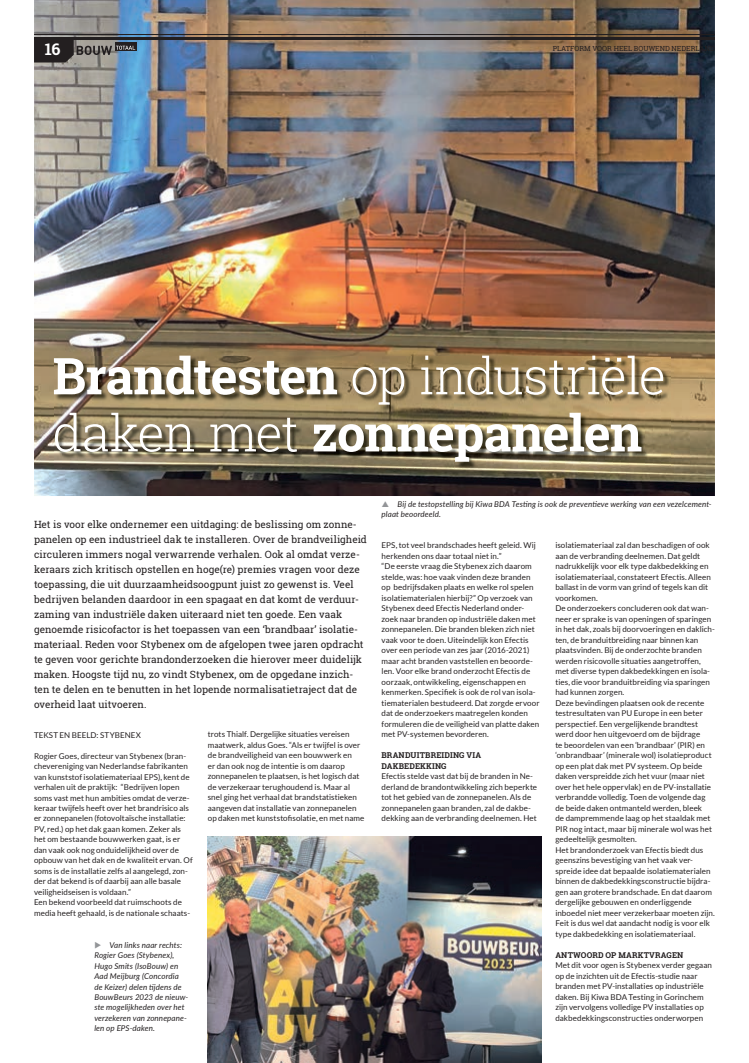
<style>
.page{position:relative;width:749px;height:1063px;background:#fff}
.page>*{position:absolute;margin:0;border:0;box-sizing:border-box;transform-origin:0 0}
.t1{font:700 50.8px/57.1px "Roboto Slab";letter-spacing:-.02em;color:#fff}
.t2{font:700 16px "Roboto Slab";color:#fff}
.t3{font:10px/15px "Roboto Slab";letter-spacing:.005em;color:#231f20}
.t4{font:8px/10.5px "Lato";letter-spacing:.005em;color:#231f20}
.t5{font:italic 8px/10.5px "Lato";letter-spacing:.015em;color:#231f20}
.t6{font:700 8px/10.5px "Roboto Slab";letter-spacing:.02em;color:#231f20}
.t7{font:7px "Roboto Slab";color:#231f20}
.s1{font-weight:300}
.s2{color:#939598}
</style>
<div class="page">
<img style="left:34px;top:0;width:680px;height:496px">
<hr style="left:34px;top:34px;width:680px;height:1px;background:#231f20">
<hr style="left:34px;top:37px;width:680px;height:3px;background:#231f20">
<div style="left:115px;top:42px;width:21px;height:9px;background:#231f20"></div>
<svg style="left:34px;top:40px;width:101px;height:23px;background:#595d60"></svg>
<img style="left:55px;top:356px;width:615px;height:113px">
<img style="left:208px;top:837px;width:333px;height:226px">
<h2 class="t2" style="left:45px;top:38px;width:17px">16</h2>
<p class="t7" style="left:552px;top:44px;width:164px">PLATFORM VOOR HEEL BOUWEND NEDERLAND</p>
<h1 class="t1" style="left:52px;top:347px;width:614px">Brandtesten <span class="s1">op industriële daken met</span> zonnepanelen</h1>
<p class="t5" style="left:381px;top:498px;width:331px;text-indent:16px">Bij de testopstelling bij Kiwa BDA Testing is ook de preventieve werking van een vezelcement&shy;plaat beoordeeld.</p>
<p class="t3" style="left:34px;top:516px;width:334px">Het is voor elke ondernemer een uitdaging: de beslissing om zonne&shy;panelen op een industrieel dak te installeren. Over de brandveiligheid circuleren immers nogal verwarrende verhalen. Ook al omdat verze&shy;keraars zich kritisch opstellen en hoge(re) premies vragen voor deze toepassing, die uit duurzaamheidsoogpunt juist zo gewenst is. Veel bedrijven belanden daardoor in een spagaat en dat komt de verduur&shy;zaming van industriële daken uiteraard niet ten goede. Een vaak genoemde risicofactor is het toepassen van een ‘brandbaar’ isolatie&shy;materiaal. Reden voor Stybenex om de afgelopen twee jaren opdracht te geven voor gerichte brandonderzoeken die hierover meer duidelijk maken. Hoogste tijd nu, zo vindt Stybenex, om de opgedane inzich&shy;ten te delen en te benutten in het lopende normalisatietraject dat de overheid laat uitvoeren.</p>
<p class="t4" style="left:34px;top:729px;width:108px">TEKST EN BEELD: STYBENEX</p>
<p class="t4" style="left:34px;top:750px;width:160px">Rogier Goes, directeur van Stybenex (bran&shy;chevereniging van Nederlandse fabrikanten van kunststof isolatiemateriaal EPS), kent de verhalen uit de praktijk: “Bedrijven lopen soms vast met hun ambities omdat de verze&shy;keraar twijfels heeft over het brandrisico als er zonnepanelen (fotovoltaïsche installatie:<br>PV, red.) op het dak gaan komen. Zeker als het om bestaande bouwwerken gaat, is er dan vaak ook nog onduidelijkheid over de opbouw van het dak en de kwaliteit ervan. Of soms is de installatie zelfs al aangelegd, zon&shy;der dat bekend is of daarbij aan alle basale veiligheidseisen is voldaan.”<br>Een bekend voorbeeld dat ruimschoots de media heeft gehaald, is de nationale schaats-</p>
<p class="t4" style="left:555px;top:540px;width:161px">isolatiemateriaal zal dan beschadigen of ook aan de verbranding deelnemen. Dat geldt nadrukkelijk voor elk type dakbedekking en isolatiemateriaal, constateert Efectis. Alleen ballast in de vorm van grind of tegels kan dit voorkomen.<br>De onderzoekers concluderen ook dat wan&shy;neer er sprake is van openingen of sparingen in het dak, zoals bij doorvoeringen en daklich&shy;ten, de branduitbreiding naar binnen kan plaatsvinden. Bij de onderzochte branden werden risicovolle situaties aangetroffen, met diverse typen dakbedekkingen en isola&shy;ties, die voor branduitbreiding via sparingen had kunnen zorgen.<br>Deze bevindingen plaatsen ook de recente testresultaten van PU Europe in een beter perspectief. Een vergelijkende brandtest werd door hen uitgevoerd om de bijdrage<br>te beoordelen van een ‘brandbaar’ (PIR) en ‘onbrandbaar’ (minerale wol) isolatieproduct op een plat dak met PV systeem. Op beide daken verspreidde zich het vuur (maar niet over het hele oppervlak) en de PV-installatie verbrandde volledig. Toen de volgende dag de beide daken ontmanteld werden, bleek<br>de dampremmende laag op het staaldak met PIR nog intact, maar bij minerale wol was het gedeeltelijk gesmolten.<br>Het brandonderzoek van Efectis biedt dus geenszins bevestiging van het vaak ver&shy;spreide idee dat bepaalde isolatiematerialen binnen de dakbedekkingsconstructie bijdra&shy;gen aan grotere brandschade. En dat daarom dergelijke gebouwen en onderliggende inboedel niet meer verzekerbaar moeten zijn.<br>Feit is dus wel dat aandacht nodig is voor elk type dakbedekking en isolatiemateriaal.</p>
<p class="t6" style="left:555px;top:949px;width:129px">ANTWOORD OP MARKTVRAGEN</p>
<p class="t4" style="left:555px;top:960px;width:158px">Met dit voor ogen is Stybenex verder gegaan op de inzichten uit de Efectis-studie naar branden met PV-installaties op industriële daken. Bij Kiwa BDA Testing in Gorinchem zijn vervolgens volledige PV installaties op dakbedekkingsconstructies onderworpen</p>
<p class="t4" style="left:381px;top:540px;width:159px">EPS, tot veel brandschades heeft geleid. Wij herkenden ons daar totaal niet in.”<br>“De eerste vraag die Stybenex zich daarom stelde, was: hoe vaak vinden deze branden op bedrijfsdaken plaats en welke rol spelen isolatiematerialen hierbij?” Op verzoek van Stybenex deed Efectis Nederland onder&shy;zoek naar branden op industriële daken met zonnepanelen. Die branden bleken zich niet vaak voor te doen. Uiteindelijk kon Efectis over een periode van zes jaar (2016-2021) maar acht branden vaststellen en beoorde&shy;len. Voor elke brand onderzocht Efectis de oorzaak, ontwikkeling, eigenschappen en kenmerken. Specifiek is ook de rol van isola&shy;tiematerialen bestudeerd. Dat zorgde ervoor dat de onderzoekers maatregelen konden formuleren die de veiligheid van platte daken met PV-systemen bevorderen.</p>
<p class="t6" style="left:381px;top:750px;width:101px">BRANDUITBREIDING VIA<br>DAKBEDEKKING</p>
<p class="t4" style="left:381px;top:771px;width:157px">Efectis stelde vast dat bij de branden in Ne&shy;derland de brandontwikkeling zich beperkte tot het gebied van de zonnepanelen. Als de zonnepanelen gaan branden, zal de dakbe&shy;dekking aan de verbranding deelnemen. Het</p>
<p class="t4" style="left:208px;top:729px;width:158px">trots Thialf. Dergelijke situaties vereisen maatwerk, aldus Goes. “Als er twijfel is over de brandveiligheid van een bouwwerk en<br>er dan ook nog de intentie is om daarop zonnepanelen te plaatsen, is het logisch dat de verzekeraar terughoudend is. Maar al snel ging het verhaal dat brandstatistieken aangeven dat installatie van zonnepanelen op daken met kunststofisolatie, en met name</p>
<p class="t5" style="left:94px;top:939px;width:95px"><span class="s2">◆</span> Van links naar rechts:<br>Rogier Goes (Stybenex),<br>Hugo Smits (IsoBouw) en<br>Aad Meijburg (Concordia de Keizer) delen tijdens de<br>BouwBeurs 2023 de nieuw&shy;ste mogelijkheden over het verzekeren van zonnepane&shy;len op EPS-daken.</p>
</div>
